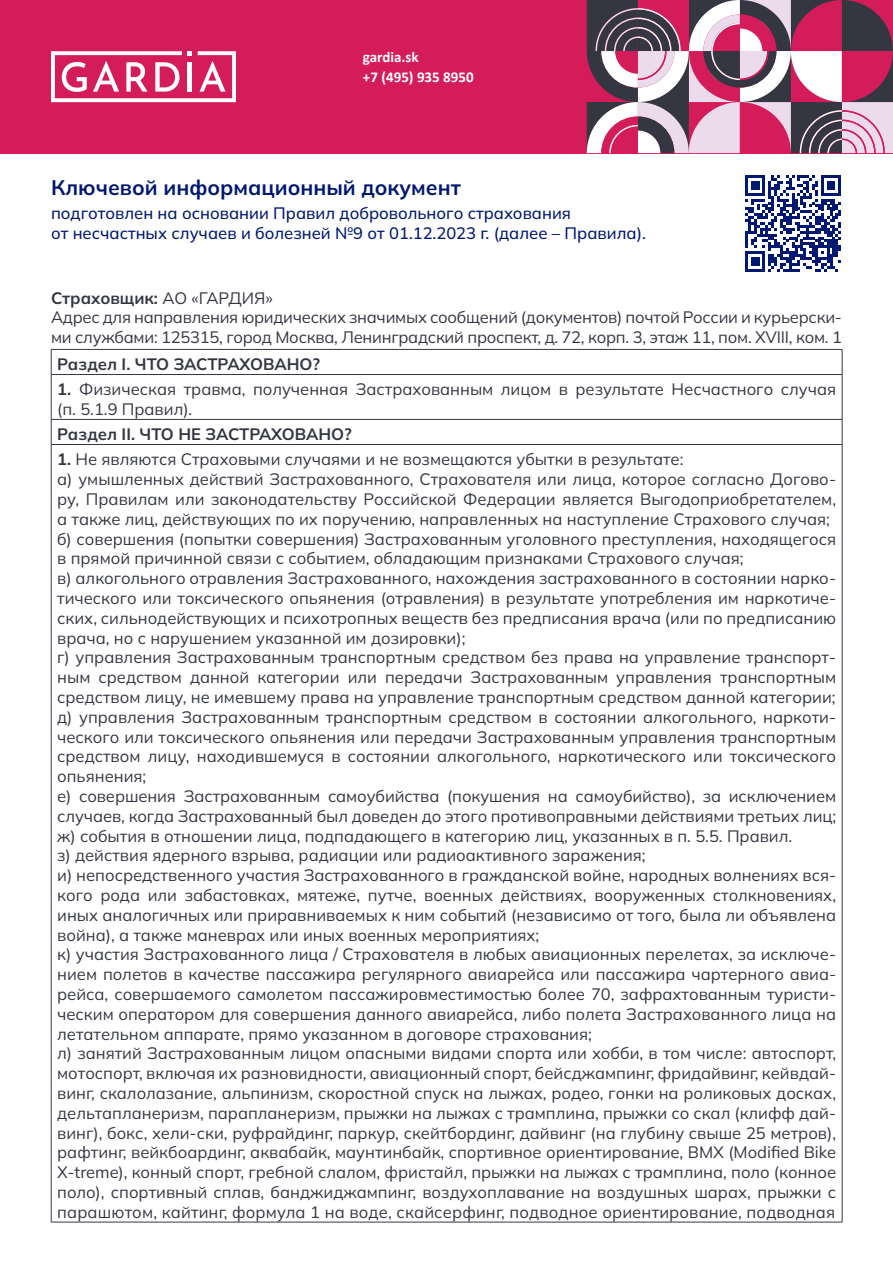
<style>
.page{position:relative;width:893px;height:1263px;background:#fff}
.page>*{position:absolute;margin:0;border:0;box-sizing:border-box;transform-origin:0 0}
.t1{font:700 21px "Mulish";color:#001871}
.t2{font:16.5px/19.8px "Mulish";color:#343741}
.t3{font:500 16.5px/19.8px "Mulish";color:#001871}
.t4{font:700 16.5px "Mulish";color:#343741}
.t5{font:700 15px/19.5px "Calibri";color:#fff}
.s1{font-weight:700}
</style>
<div class="page">
<svg style="left:745px;top:175px;width:96px;height:97px"></svg>
<hr style="left:51px;top:349px;width:791px;height:1px;background:#343741">
<svg style="left:51px;top:350px;width:1px;height:24px"></svg>
<svg style="left:842px;top:350px;width:1px;height:24px"></svg>
<hr style="left:51px;top:374px;width:791px;height:1px;background:#343741">
<hr style="left:51px;top:375px;width:1px;height:44px;background:#343741">
<hr style="left:842px;top:375px;width:1px;height:44px;background:#343741">
<hr style="left:51px;top:419px;width:791px;height:1px;background:#343741">
<svg style="left:51px;top:420px;width:1px;height:24px"></svg>
<svg style="left:842px;top:420px;width:1px;height:24px"></svg>
<hr style="left:51px;top:444px;width:791px;height:1px;background:#343741">
<hr style="left:51px;top:445px;width:1px;height:777px;background:#343741">
<hr style="left:842px;top:445px;width:1px;height:777px;background:#343741">
<hr style="left:51px;top:1222px;width:791px;height:1px;background:#343741">
<div style="left:0;top:0;width:893px;height:153px;background:#d51c5a"></div>
<svg style="left:51px;top:51px;width:185px;height:51px"></svg>
<svg style="left:587px;top:0;width:306px;height:153px"></svg>
<p class="t5" style="left:363px;top:48px;width:112px">gardia.sk<br>+7 (495) 935 8950</p>
<p class="t1" style="left:51px;top:174px;width:411px">Ключевой информационный документ</p>
<p class="t3" style="left:51px;top:203px;width:596px">подготовлен на основании Правил добровольного страхования<br>от несчастных случаев и болезней №9 от 01.12.2023 г. (далее – Правила).</p>
<p class="t2" style="left:51px;top:287px;width:792px"><span class="s1">Страховщик:</span> АО «ГАРДИЯ»<br>Адрес для направления юридических значимых сообщений (документов) почтой России и курьерски&shy;ми службами: 125315, город Москва, Ленинградский проспект, д. 72, корп. 3, этаж 11, пом. XVIII, ком. 1</p>
<p class="t4" style="left:57px;top:353px;width:264px">Раздел I. ЧТО ЗАСТРАХОВАНО?</p>
<p class="t2" style="left:57px;top:379px;width:780px"><span class="s1">1.</span> Физическая травма, полученная Застрахованным лицом в результате Несчастного случая (п. 5.1.9 Правил).</p>
<p class="t4" style="left:57px;top:423px;width:296px">Раздел II. ЧТО НЕ ЗАСТРАХОВАНО?</p>
<p class="t2" style="left:57px;top:449px;width:780px"><span class="s1">1.</span> Не являются Страховыми случаями и не возмещаются убытки в результате:<br>а) умышленных действий Застрахованного, Страхователя или лица, которое согласно Догово&shy;ру, Правилам или законодательству Российской Федерации является Выгодоприобретателем, а также лиц, действующих по их поручению, направленных на наступление Страхового случая; б) совершения (попытки совершения) Застрахованным уголовного преступления, находящегося в прямой причинной связи с событием, обладающим признаками Страхового случая;<br>в) алкогольного отравления Застрахованного, нахождения застрахованного в состоянии нарко&shy;тического или токсического опьянения (отравления) в результате употребления им наркотиче&shy;ских, сильнодействующих и психотропных веществ без предписания врача (или по предписанию врача, но с нарушением указанной им дозировки);<br>г) управления Застрахованным транспортным средством без права на управление транспорт&shy;ным средством данной категории или передачи Застрахованным управления транспортным средством лицу, не имевшему права на управление транспортным средством данной категории; д) управления Застрахованным транспортным средством в состоянии алкогольного, наркоти&shy;ческого или токсического опьянения или передачи Застрахованным управления транспортным средством лицу, находившемуся в состоянии алкогольного, наркотического или токсического опьянения;<br>е) совершения Застрахованным самоубийства (покушения на самоубийство), за исключением случаев, когда Застрахованный был доведен до этого противоправными действиями третьих лиц; ж) события в отношении лица, подпадающего в категорию лиц, указанных в п. 5.5. Правил.<br>з) действия ядерного взрыва, радиации или радиоактивного заражения;<br>и) непосредственного участия Застрахованного в гражданской войне, народных волнениях вся&shy;кого рода или забастовках, мятеже, путче, военных действиях, вооруженных столкновениях, иных аналогичных или приравниваемых к ним событий (независимо от того, была ли объявлена война), а также маневрах или иных военных мероприятиях;<br>к) участия Застрахованного лица / Страхователя в любых авиационных перелетах, за исключе&shy;нием полетов в качестве пассажира регулярного авиарейса или пассажира чартерного авиа&shy;рейса, совершаемого самолетом пассажировместимостью более 70, зафрахтованным туристи&shy;ческим оператором для совершения данного авиарейса, либо полета Застрахованного лица на летательном аппарате, прямо указанном в договоре страхования;<br>л) занятий Застрахованным лицом опасными видами спорта или хобби, в том числе: автоспорт, мотоспорт, включая их разновидности, авиационный спорт, бейсджампинг, фридайвинг, кейвдай&shy;винг, скалолазание, альпинизм, скоростной спуск на лыжах, родео, гонки на роликовых досках, дельтапланеризм, парапланеризм, прыжки на лыжах с трамплина, прыжки со скал (клифф дай&shy;винг), бокс, хели-ски, руфрайдинг, паркур, скейтбординг, дайвинг (на глубину свыше 25 метров), рафтинг, вейкбоардинг, аквабайк, маунтинбайк, спортивное ориентирование, BMX (Modified Bike X-treme), конный спорт, гребной слалом, фристайл, прыжки на лыжах с трамплина, поло (конное поло), спортивный сплав, банджиджампинг, воздухоплавание на воздушных шарах, прыжки с парашютом, кайтинг, формула 1 на воде, скайсерфинг, подводное ориентирование, подводная</p>
</div>
